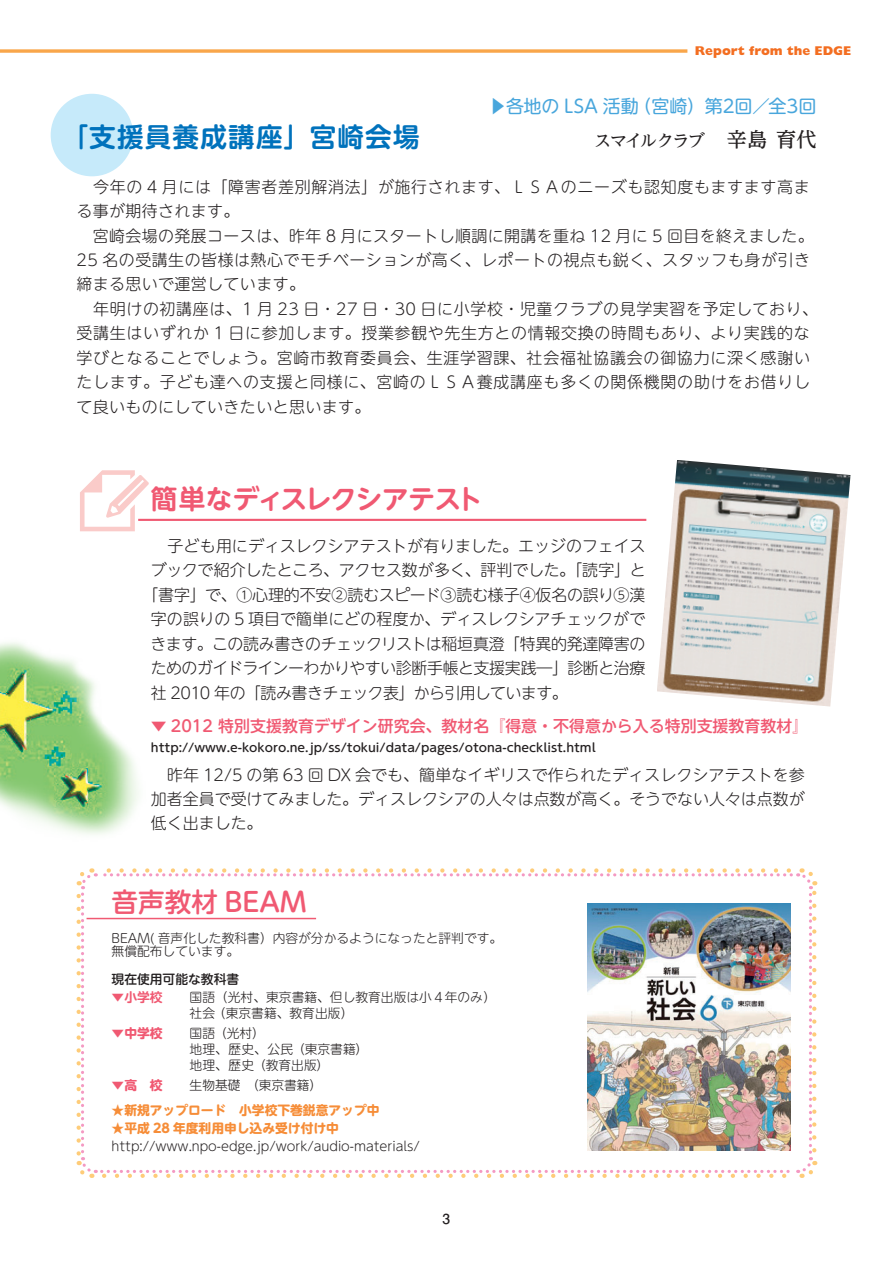
<style>
.page{position:relative;width:893px;height:1263px;background:#fff}
.page>*{position:absolute;margin:0;border:0;box-sizing:border-box;transform-origin:0 0}
.t1{font:700 26.55px "UD Shin M Go Pro De";letter-spacing:.045em;color:#0072bc}
.t2{font:700 26.55px "UD Shin M Go Pro De";letter-spacing:-.025em;color:#f05972}
.t3{font:500 26.55px "UD Shin M Go Pro";color:#f05972}
.t4{font:18px "UD Shin M Go Pro";letter-spacing:-.005em;color:#48a6dc}
.t5{font:500 16.95px "UD Reimin Pro";letter-spacing:-.085em;color:#231f20}
.t6{font:300 15.9px/24.5px "UD Shin M Go Pro";letter-spacing:.045em;color:#231f20}
.t7{font:300 15.9px/24.5px "UD Shin M Go Pro";letter-spacing:.025em;color:#231f20;text-align:justify}
.t8{font:300 15.9px "UD Shin M Go Pro";color:#231f20}
.t9{font:500 15.9px "UD Shin M Go Pro";color:#f05972}
.t10{font:300 15.9px "UD Shin M Go Pro";letter-spacing:-.01em;color:#231f20}
.t11{font:300 15.9px "UD Shin M Go Pro";letter-spacing:-.005em;color:#231f20}
.t12{font:300 15.9px "UD Shin M Go Pro";letter-spacing:-.02em;color:#231f20}
.t13{font:300 15.9px "UD Shin M Go Pro";letter-spacing:-.03em;color:#231f20}
.t14{font:300 15.9px "UD Shin M Go Pro";letter-spacing:-.035em;color:#231f20}
.t15{font:700 13.8px "Futo Go B101 Pro";color:#231f20}
.t16{font:300 12.75px/15.9px "UD Shin M Go Pro";color:#231f20}
.t17{font:700 12.75px "UD Shin M Go Pro";color:#f68d38}
.t18{font:800 12.75px "Gill Sans Std";color:#f36e21}
.t19{font:500 12.75px "UD Shin M Go Pro";color:#231f20}
.t20{font:700 12.75px "UD Shin M Go Pro";color:#f05972}
.t21{font:700 12.75px "UD Shin M Go Pro De";color:#f05972}
.t22{font:500 11.7px "UD Shin M Go Pro";color:#231f20;scale:1.05 1}
.s1{font-size:20.25px}
.s2{font-family:"UD Shin M Go Pro De"}
</style>
<div class="page">
<img style="left:0;top:642px;width:139px;height:193px">
<svg style="left:0;top:49px;width:687px;height:4px;background:#f9b364"></svg>
<svg style="left:80px;top:470px;width:69px;height:61px"></svg>
<svg style="left:76px;top:868px;width:742px;height:310px"></svg>
<div style="left:51px;top:94px;width:82px;height:82px;background:#c6eafa;border-radius:50%"></div>
<hr style="left:87px;top:918px;width:229px;height:1px;background:#f05972">
<img style="left:588px;top:903px;width:202px;height:247px">
<hr style="left:138px;top:519px;width:508px;height:2px;background:#f05972">
<img style="left:657px;top:460px;width:193px;height:246px">
<h1 class="t1" style="left:62px;top:115px;width:360px">「支援員養成講座」宮崎会場</h1>
<p class="t18" style="left:695px;top:43px;width:158px">Report from the EDGE</p>
<p class="t4" style="left:489px;top:91px;width:329px">▶各地の LSA 活動（宮崎）　第2回／全3回</p>
<p class="t5" style="left:594px;top:127px;width:224px">スマイルクラブ<span class="s1">　辛島 育代</span></p>
<p class="t6" style="left:77px;top:174px;width:743px">　今年の 4 月には「障害者差別解消法」が施行されます、ＬＳＡのニーズも認知度もますます高まる事が期待されます。<br>　宮崎会場の発展コースは、昨年 8 月にスタートし順調に開講を重ね 12 月に 5 回目を終えました。25 名の受講生の皆様は熱心でモチベーションが高く、レポートの視点も鋭く、スタッフも身が引き締まる思いで運営しています。<br>　年明けの初講座は、1 月 23 日・27 日・30 日に小学校・児童クラブの見学実習を予定しており、受講生はいずれか 1 日に参加します。授業参観や先生方との情報交換の時間もあり、より実践的な学びとなることでしょう。宮崎市教育委員会、生涯学習課、社会福祉協議会の御協力に深く感謝いたします。子ども達への支援と同様に、宮崎のＬＳＡ養成講座も多くの関係機関の助けをお借りして良いものにしていきたいと思います。</p>
<h1 class="t2" style="left:151px;top:477px;width:333px">簡単なディスレクシアテスト</h1>
<p class="t8" style="left:151px;top:533px;width:496px">　子ども用にディスレクシアテストが有りました。エッジのフェイス</p>
<p class="t10" style="left:151px;top:557px;width:496px">ブックで紹介したところ、アクセス数が多く、評判でした。「読字」と</p>
<p class="t11" style="left:142px;top:582px;width:505px">「書字」で、①心理的不安②読むスピード③読む様子④仮名の誤り⑤漢</p>
<p class="t8" style="left:151px;top:606px;width:496px">字の誤りの 5 項目で簡単にどの程度か、ディスレクシアチェックがで</p>
<p class="t12" style="left:151px;top:631px;width:496px">きます。この読み書きのチェックリストは稲垣真澄「特異的発達障害の</p>
<p class="t13" style="left:151px;top:655px;width:496px">ためのガイドラインーわかりやすい診断手帳と支援実践―」診断と治療</p>
<p class="t14" style="left:151px;top:680px;width:418px">社 2010 年の「読み書きチェック表」から引用しています。</p>
<p class="t9" style="left:151px;top:713px;width:659px">▼ 2012 特別支援教育デザイン研究会、教材名『得意・不得意から入る特別支援教育教材』</p>
<p class="t22" style="left:151px;top:738px;width:425px">http://www.e-kokoro.ne.jp/ss/tokui/data/pages/otona-checklist.html</p>
<p class="t7" style="left:151px;top:761px;width:655px">　昨年 12/5 の第 63 回 DX 会でも、簡単なイギリスで作られたディスレクシアテストを参加者全員で受けてみました。ディスレクシアの人々は点数が高く。そうでない人々は点数が低く出ました。</p>
<h1 class="t3" style="left:112px;top:880px;width:196px">音声教材 BEAM</h1>
<p class="t16" style="left:112px;top:930px;width:392px;line-height:13.8px">BEAM( 音声化した教科書）内容が分かるようになったと評判です。無償配布しています。</p>
<p class="t19" style="left:112px;top:969px;width:129px">現在使用可能な教科書</p>
<p class="t21" style="left:112px;top:987px;width:53px">▼小学校</p>
<p class="t16" style="left:190px;top:988px;width:308px">国語（光村、東京書籍、但し教育出版は小４年のみ）社会 （東京書籍、教育出版）</p>
<p class="t20" style="left:112px;top:1023px;width:53px"><span class="s2">▼</span>中学校</p>
<p class="t16" style="left:190px;top:1025px;width:180px">国語（光村）<br>地理、歴史、公民（東京書籍）地理、歴史（教育出版）</p>
<p class="t20" style="left:112px;top:1075px;width:53px"><span class="s2">▼</span>高　校</p>
<p class="t16" style="left:190px;top:1077px;width:134px">生物基礎　（東京書籍）</p>
<p class="t17" style="left:112px;top:1099px;width:269px"><span class="s2">★</span>新規アップロード　小学校下巻鋭意アップ中</p>
<p class="t17" style="left:112px;top:1117px;width:229px">★平成 28 年度利用申し込み受け付け中</p>
<p class="t16" style="left:112px;top:1137px;width:310px">http://www.npo-edge.jp/work/audio-materials/</p>
<p class="t15" style="left:443px;top:1208px;width:9px">3</p>
</div>
